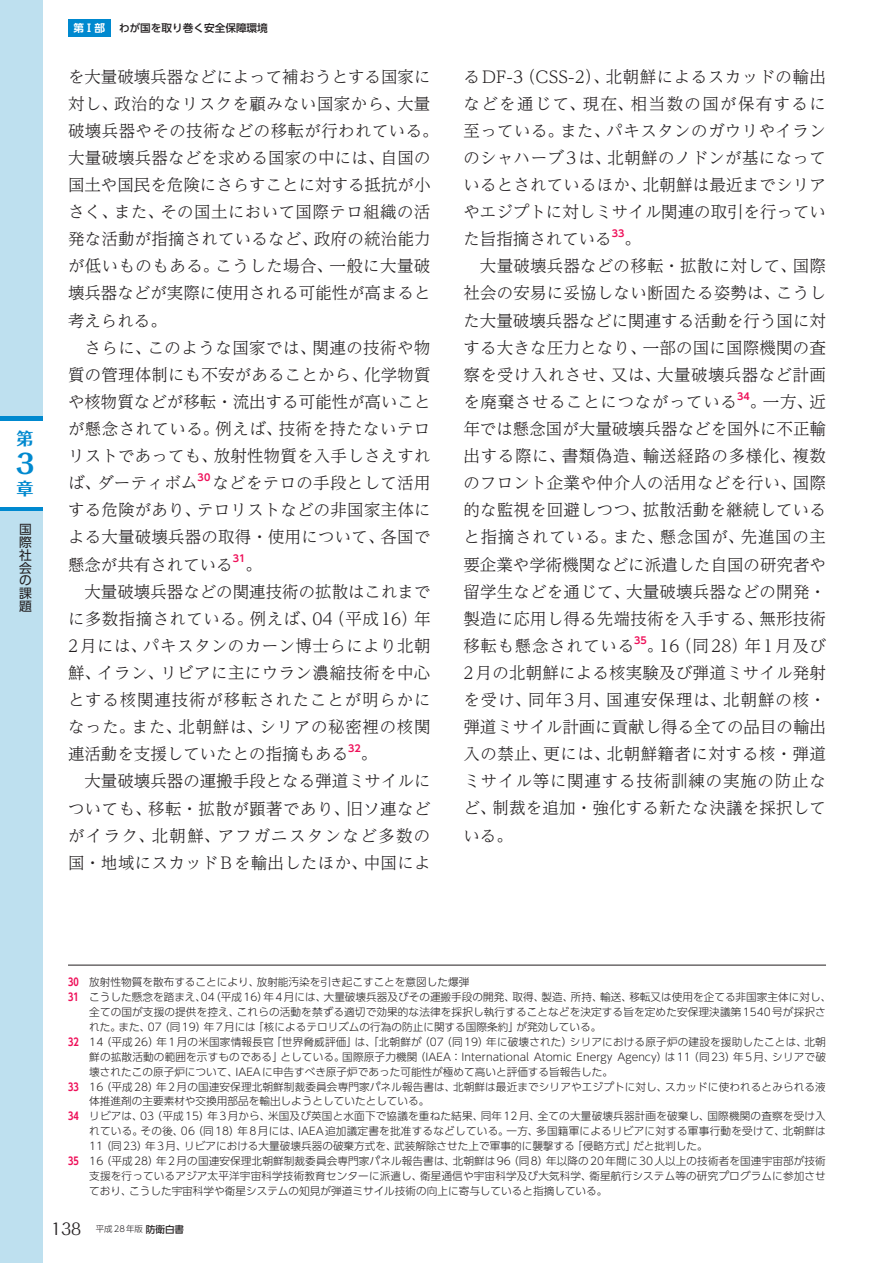
<style>
.page{position:relative;width:893px;height:1263px;background:#fff}
.page>*{position:absolute;margin:0;border:0;box-sizing:border-box;transform-origin:0 0}
.t1{font:700 26.55px "Folk Pro";color:#0089cf}
.t2{font:700 16.95px "Folk Pro";color:#0089cf}
.t3{font:300 16.5px/27.2px "UD Reimin Pr 6 N";letter-spacing:.015em;color:#231f20;text-align:justify}
.t4{font:300 16.5px "UD Reimin Pr 6 N";letter-spacing:.04em;color:#231f20}
.t5{font:300 16.5px "UD Reimin Pr 6 N";letter-spacing:.05em;color:#231f20}
.t6{font:300 16.5px "UD Reimin Pr 6 N";letter-spacing:.085em;color:#231f20}
.t7{font:12.75px/12.8px "UD Shin Go Pr 6 N";color:#231f20;text-align:justify}
.t8{font:300 10.65px "UD Shin Go Pr 6 N";letter-spacing:.01em;color:#231f20}
.t9{font:500 10.65px "UD Shin Go Pr 6 N";color:#231f20}
.t10{font:700 10.65px "UD Shin Go Pr 6 N De";color:#fff}
.t11{font:700 9.6px "UD Shin Go Pr 6 N De";letter-spacing:.005em;color:#ee1059}
.t12{font:300 8.55px "UD Shin Go Pr 6 N";color:#231f20}
.s1{font-family:"UD Shin Go Pro De";font-weight:700;color:#ee1059}
.s2{font-family:"Folk Pro";font-weight:400;font-size:15.9px}
.s3{font-weight:500;font-size:9.6px}
</style>
<div class="page">
<hr style="left:68px;top:965px;width:758px;height:1px;background:#231f20">
<div style="left:68px;top:19px;width:43px;height:17px;background:#0089cf"></div>
<div style="left:0;top:0;width:43px;height:1263px;background:#bee0ef"></div>
<hr style="left:0;top:417px;width:43px;height:4px;background:#0089cf">
<svg style="left:0;top:506px;width:43px;height:4px"></svg>
<div style="left:0;top:421px;width:43px;height:85px;background:#fff"></div>
<p class="t2" style="left:16px;top:424px;width:18px">第</p>
<h1 class="t1" style="left:12px;top:441px;width:23px">３</h1>
<p class="t2" style="left:16px;top:474px;width:18px">章</p>
<p class="t7" style="left:19px;top:523px;width:14px">国際社会の課題</p>
<p class="t10" style="left:73px;top:19px;width:33px">第Ⅰ部</p>
<p class="t9" style="left:119px;top:19px;width:150px">わが国を取り巻く安全保障環境</p>
<p class="t3" style="left:68px;top:62px;width:372px;text-align:left">を大量破壊兵器などによって補おうとする国家に対し、政治的なリスクを顧みない国家から、大量破壊兵器やその技術などの移転が行われている。大量破壊兵器などを求める国家の中には、自国の国土や国民を危険にさらすことに対する抵抗が小さく、また、その国土において国際テロ組織の活発な活動が指摘されているなど、政府の統治能力が低いものもある。こうした場合、一般に大量破壊兵器などが実際に使用される可能性が高まると考えられる。</p>
<p class="t3" style="left:68px;top:333px;width:364px;text-indent:16px">さらに、このような国家では、関連の技術や物質の管理体制にも不安があることから、化学物質や核物質などが移転・流出する可能性が高いことが懸念されている。例えば、技術を持たないテロリストであっても、放射性物質を入手しさえすれば、ダーティボム</p>
<p class="t11" style="left:198px;top:470px;width:14px">30</p>
<p class="t3" style="left:68px;top:469px;width:364px;text-indent:144px">などをテロの手段として活用する危険があり、テロリストなどの非国家主体による大量破壊兵器の取得・使用について、各国で懸念が共有されている</p>
<p class="t11" style="left:233px;top:551px;width:14px">31</p>
<p class="t3" style="left:245px;top:550px;width:18px">。</p>
<p class="t3" style="left:84px;top:577px;width:348px">大量破壊兵器などの関連技術の拡散はこれまで</p>
<p class="t3" style="left:68px;top:604px;width:364px">に多数指摘されている。例えば、04（平成16）年</p>
<p class="t3" style="left:68px;top:631px;width:364px">2月には、パキスタンのカーン博士らにより北朝</p>
<p class="t3" style="left:68px;top:658px;width:364px">鮮、イラン、リビアに主にウラン濃縮技術を中心</p>
<p class="t5" style="left:68px;top:686px;width:364px">とする核関連技術が移転されたことが明らかに</p>
<p class="t4" style="left:68px;top:713px;width:364px">なった。また、北朝鮮は、シリアの秘密裡の核関</p>
<p class="t3" style="left:68px;top:740px;width:282px">連活動を支援していたとの指摘もある</p>
<p class="t11" style="left:348px;top:741px;width:14px">32</p>
<p class="t3" style="left:361px;top:740px;width:18px">。</p>
<p class="t3" style="left:84px;top:767px;width:348px">大量破壊兵器の運搬手段となる弾道ミサイルに</p>
<p class="t3" style="left:68px;top:794px;width:364px">ついても、移転・拡散が顕著であり、旧ソ連など</p>
<p class="t6" style="left:68px;top:822px;width:364px">がイラク、北朝鮮、アフガニスタンなど多数の</p>
<p class="t3" style="left:68px;top:848px;width:364px">国・地域にスカッドBを輸出したほか、中国によ</p>
<p class="t3" style="left:463px;top:62px;width:364px">るDF-3（CSS-2）、北朝鮮によるスカッドの輸出などを通じて、現在、相当数の国が保有するに至っている。また、パキスタンのガウリやイランのシャハーブ3は、北朝鮮のノドンが基になっているとされているほか、北朝鮮は最近までシリアやエジプトに対しミサイル関連の取引を行っていた旨指摘されている</p>
<p class="t11" style="left:612px;top:226px;width:14px">33</p>
<p class="t3" style="left:624px;top:225px;width:18px">。</p>
<p class="t3" style="left:480px;top:252px;width:348px">大量破壊兵器などの移転・拡散に対して、国際</p>
<p class="t3" style="left:463px;top:279px;width:364px">社会の安易に妥協しない断固たる姿勢は、こうし</p>
<p class="t3" style="left:463px;top:306px;width:364px">た大量破壊兵器などに関連する活動を行う国に対</p>
<p class="t3" style="left:463px;top:333px;width:364px">する大きな圧力となり、一部の国に国際機関の査</p>
<p class="t3" style="left:463px;top:360px;width:364px">察を受け入れさせ、又は、大量破壊兵器など計画</p>
<p class="t4" style="left:463px;top:388px;width:275px">を廃棄させることにつながっている</p>
<p class="t11" style="left:737px;top:388px;width:14px">34</p>
<p class="t3" style="left:463px;top:387px;width:364px;text-indent:286px">。一方、近年では懸念国が大量破壊兵器などを国外に不正輸出する際に、書類偽造、輸送経路の多様化、複数のフロント企業や仲介人の活用などを行い、国際的な監視を回避しつつ、拡散活動を継続していると指摘されている。また、懸念国が、先進国の主要企業や学術機関などに派遣した自国の研究者や留学生などを通じて、大量破壊兵器などの開発・製造に応用し得る先端技術を入手する、無形技術移転も懸念されている</p>
<p class="t11" style="left:634px;top:632px;width:14px">35</p>
<p class="t3" style="left:463px;top:631px;width:364px;text-indent:183px">。16（同28）年1月及び2月の北朝鮮による核実験及び弾道ミサイル発射を受け、同年3月、国連安保理は、北朝鮮の核・弾道ミサイル計画に貢献し得る全ての品目の輸出入の禁止、更には、北朝鮮籍者に対する核・弾道ミサイル等に関連する技術訓練の実施の防止など、制裁を追加・強化する新たな決議を採択している。</p>
<p class="t8" style="left:68px;top:974px;width:403px"><span class="s1">30</span> 放射性物質を散布することにより、放射能汚染を引き起こすことを意図した爆弾</p>
<p class="t8" style="left:68px;top:988px;width:765px"><span class="s1">31</span> こうした懸念を踏まえ、04（平成16）年4月には、大量破壊兵器及びその運搬手段の開発、取得、製造、所持、輸送、移転又は使用を企てる非国家主体に対し、</p>
<p class="t8" style="left:89px;top:1003px;width:738px">全ての国が支援の提供を控え、これらの活動を禁ずる適切で効果的な法律を採択し執行することなどを決定する旨を定めた安保理決議第1540号が採択さ</p>
<p class="t8" style="left:89px;top:1018px;width:514px">れた。また、07（同19）年7月には「核によるテロリズムの行為の防止に関する国際条約」が発効している。</p>
<p class="t8" style="left:68px;top:1033px;width:759px"><span class="s1">32</span> 14（平成26）年1月の米国家情報長官「世界脅威評価」は、「北朝鮮が（07（同19）年に破壊された）シリアにおける原子炉の建設を援助したことは、北朝</p>
<p class="t8" style="left:89px;top:1048px;width:738px">鮮の拡散活動の範囲を示すものである」としている。国際原子力機関（IAEA：International Atomic Energy Agency）は11（同23）年5月、シリアで破</p>
<p class="t8" style="left:89px;top:1063px;width:525px">壊されたこの原子炉について、IAEAに申告すべき原子炉であった可能性が極めて高いと評価する旨報告した。</p>
<p class="t8" style="left:68px;top:1078px;width:759px"><span class="s1">33</span> 16（平成28）年2月の国連安保理北朝鮮制裁委員会専門家パネル報告書は、北朝鮮は最近までシリアやエジプトに対し、スカッドに使われるとみられる液</p>
<p class="t8" style="left:89px;top:1093px;width:342px">体推進剤の主要素材や交換用部品を輸出しようとしていたとしている。</p>
<p class="t8" style="left:68px;top:1108px;width:759px"><span class="s1">34</span> リビアは、03（平成15）年3月から、米国及び英国と水面下で協議を重ねた結果、同年12月、全ての大量破壊兵器計画を破棄し、国際機関の査察を受け入</p>
<p class="t8" style="left:89px;top:1122px;width:738px">れている。その後、06（同18）年8月には、IAEA追加議定書を批准するなどしている。一方、多国籍軍によるリビアに対する軍事行動を受けて、北朝鮮は</p>
<p class="t8" style="left:89px;top:1137px;width:620px">11（同23）年3月、リビアにおける大量破壊兵器の破棄方式を、武装解除させた上で軍事的に襲撃する「侵略方式」だと批判した。</p>
<p class="t8" style="left:68px;top:1152px;width:759px"><span class="s1">35</span> 16（平成28）年2月の国連安保理北朝鮮制裁委員会専門家パネル報告書は、北朝鮮は96（同8）年以降の20年間に30人以上の技術者を国連宇宙部が技術</p>
<p class="t8" style="left:89px;top:1167px;width:738px">支援を行っているアジア太平洋宇宙科学技術教育センターに派遣し、衛星通信や宇宙科学及び大気科学、衛星航行システム等の研究プログラムに参加させ</p>
<p class="t8" style="left:89px;top:1182px;width:520px">ており、こうした宇宙科学や衛星システムの知見が弾道ミサイル技術の向上に寄与していると指摘している。</p>
<p class="t12" style="left:51px;top:1222px;width:135px"><span class="s2">138</span> 平成28年版 <span class="s3">防衛白書</span></p>
</div>
